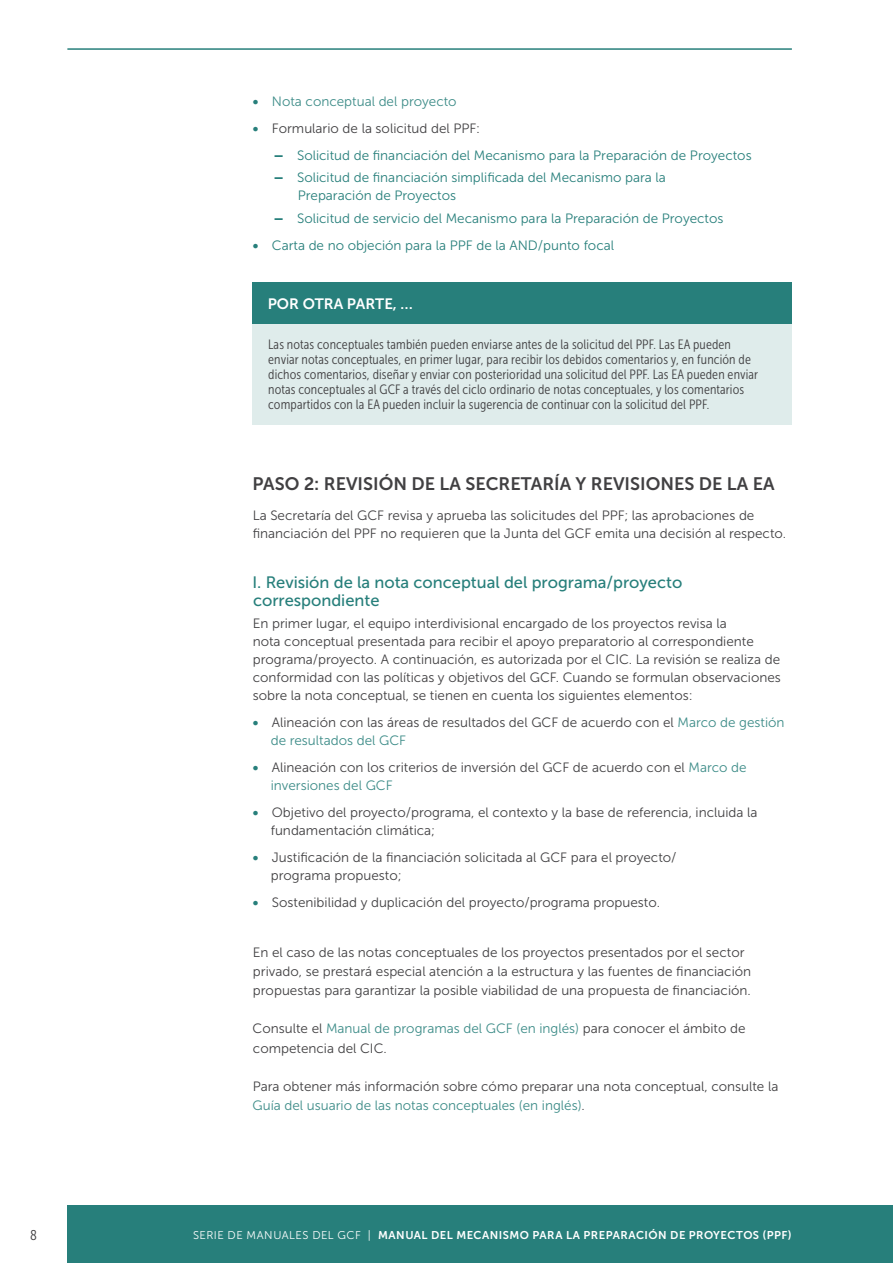
<style>
.page{position:relative;width:893px;height:1263px;background:#fff}
.page>*{position:absolute;margin:0;border:0;box-sizing:border-box;transform-origin:0 0}
.t1{font:18px "Museo Sans 700";color:#414042}
.t2{font:16.5px/18px "Museo Sans 500";color:#277f7b}
.Tables_-_Header_2{font:15px "Museo Sans 700";color:#fff}
.t3{font:15px "Museo Sans Cond 300";color:#414042}
.Bulleted_list_-_1st{font:13.5px/18px "Museo Sans 300";color:#414042}
.Body_copy{font:13.5px/19.2px "Museo Sans 300";color:#414042}
.Tables_-_Body{font:13.5px/15px "Museo Sans Cond 300";letter-spacing:.01em;color:#414042}
.t4{font:13.5px/18px "Museo Sans 300";color:#277f7b}
.t5{font:13.5px "Museo Sans 300";color:#3d8c88}
.t6{font:11.25px "Museo Sans 700";letter-spacing:.045em;color:#fff}
.s1{font-family:"Museo Sans 700";color:#277f7b}
.s2{font-family:"Museo Sans 900"}
.s3{font-family:"Museo Sans 700"}
.s4{color:#3d8c88}
.s5{font-family:"Museo Sans 300"}
</style>
<div class="page">
<div style="left:67px;top:1205px;width:826px;height:58px;background:#277f7b"></div>
<hr style="left:67px;top:48px;width:725px;height:2px;background:#277f7b">
<div style="left:253px;top:283px;width:539px;height:41px;background:#277f7b"></div>
<div style="left:253px;top:324px;width:539px;height:100px;background:#dfeceb"></div>
<p class="t5" style="left:253px;top:94px;width:205px"><span class="s1">•</span> Nota conceptual del proyecto</p>
<p class="Bulleted_list_-_1st" style="left:253px;top:119px;width:229px"><span class="s1">•</span> Formulario de la solicitud del PPF:</p>
<p class="t4" style="left:274px;top:146px;width:479px"><span class="s2">–</span> Solicitud de financiación del Mecanismo para la Preparación de Proyectos</p>
<p class="t4" style="left:298px;top:169px;width:370px;text-indent:-24px"><span class="s2">–</span> Solicitud de financiación simplificada del Mecanismo para la<br>Preparación de Proyectos</p>
<p class="t4" style="left:274px;top:209px;width:451px"><span class="s2">–</span> Solicitud de servicio del Mecanismo para la Preparación de Proyectos</p>
<p class="t4" style="left:253px;top:236px;width:363px"><span class="s3">•</span> Carta de no objeción para la PPF de la AND/punto focal</p>
<p class="Tables_-_Header_2" style="left:268px;top:296px;width:147px">POR OTRA PARTE, …</p>
<p class="Tables_-_Body" style="left:268px;top:337px;width:492px">Las notas conceptuales también pueden enviarse antes de la solicitud del PPF. Las EA pueden enviar notas conceptuales, en primer lugar, para recibir los debidos comentarios y, en función de dichos comentarios, diseñar y enviar con posterioridad una solicitud del PPF. Las EA pueden enviar notas conceptuales al GCF a través del ciclo ordinario de notas conceptuales, y los comentarios compartidos con la EA pueden incluir la sugerencia de continuar con la solicitud del PPF.</p>
<h3 class="t1" style="left:253px;top:474px;width:524px">PASO 2: REVISIÓN DE LA SECRETARÍA Y REVISIONES DE LA EA</h3>
<p class="Bulleted_list_-_1st" style="left:253px;top:507px;width:535px">La Secretaría del GCF revisa y aprueba las solicitudes del PPF; las aprobaciones de financiación del PPF no requieren que la Junta del GCF emita una decisión al respecto.</p>
<h4 class="t2" style="left:253px;top:573px;width:431px">I. Revisión de la nota conceptual del programa/proyecto correspondiente</h4>
<p class="Bulleted_list_-_1st" style="left:253px;top:615px;width:530px">En primer lugar, el equipo interdivisional encargado de los proyectos revisa la<br>nota conceptual presentada para recibir el apoyo preparatorio al correspondiente programa/proyecto. A continuación, es autorizada por el CIC. La revisión se realiza de conformidad con las políticas y objetivos del GCF. Cuando se formulan observaciones sobre la nota conceptual, se tienen en cuenta los siguientes elementos:</p>
<p class="Bulleted_list_-_1st" style="left:271px;top:714px;width:515px;text-indent:-18px"><span class="s1">•</span> Alineación con las áreas de resultados del GCF de acuerdo con el <span class="s4">Marco de gestión de resultados del GCF</span></p>
<p class="Bulleted_list_-_1st" style="left:271px;top:759px;width:477px;text-indent:-18px"><span class="s1">•</span> Alineación con los criterios de inversión del GCF de acuerdo con el <span class="s4">Marco de inversiones del GCF</span></p>
<p class="Bulleted_list_-_1st" style="left:271px;top:804px;width:488px;text-indent:-18px"><span class="s1">•</span> Objetivo del proyecto/programa, el contexto y la base de referencia, incluida la fundamentación climática;</p>
<p class="Bulleted_list_-_1st" style="left:271px;top:849px;width:407px;text-indent:-18px"><span class="s1">•</span> Justificación de la financiación solicitada al GCF para el proyecto/ programa propuesto;</p>
<p class="Bulleted_list_-_1st" style="left:253px;top:894px;width:409px"><span class="s1">•</span> Sostenibilidad y duplicación del proyecto/programa propuesto.</p>
<p class="Body_copy" style="left:253px;top:943px;width:500px">En el caso de las notas conceptuales de los proyectos presentados por el sector privado, se prestará especial atención a la estructura y las fuentes de financiación propuestas para garantizar la posible viabilidad de una propuesta de financiación.</p>
<p class="Body_copy" style="left:253px;top:1019px;width:494px">Consulte el <span class="s4">Manual de programas del GCF (en inglés)</span> para conocer el ámbito de competencia del CIC.</p>
<p class="Body_copy" style="left:253px;top:1076px;width:527px">Para obtener más información sobre cómo preparar una nota conceptual, consulte la<br><span class="s4">Guía del usuario de las notas conceptuales (en inglés)</span>.</p>
<p class="t3" style="left:30px;top:1227px;width:8px">8</p>
<p class="t6" style="left:193px;top:1228px;width:600px"><span class="s5">SERIE DE MANUALES DEL GCF |</span> MANUAL DEL MECANISMO PARA LA PREPARACIÓN DE PROYECTOS (PPF)</p>
</div>
